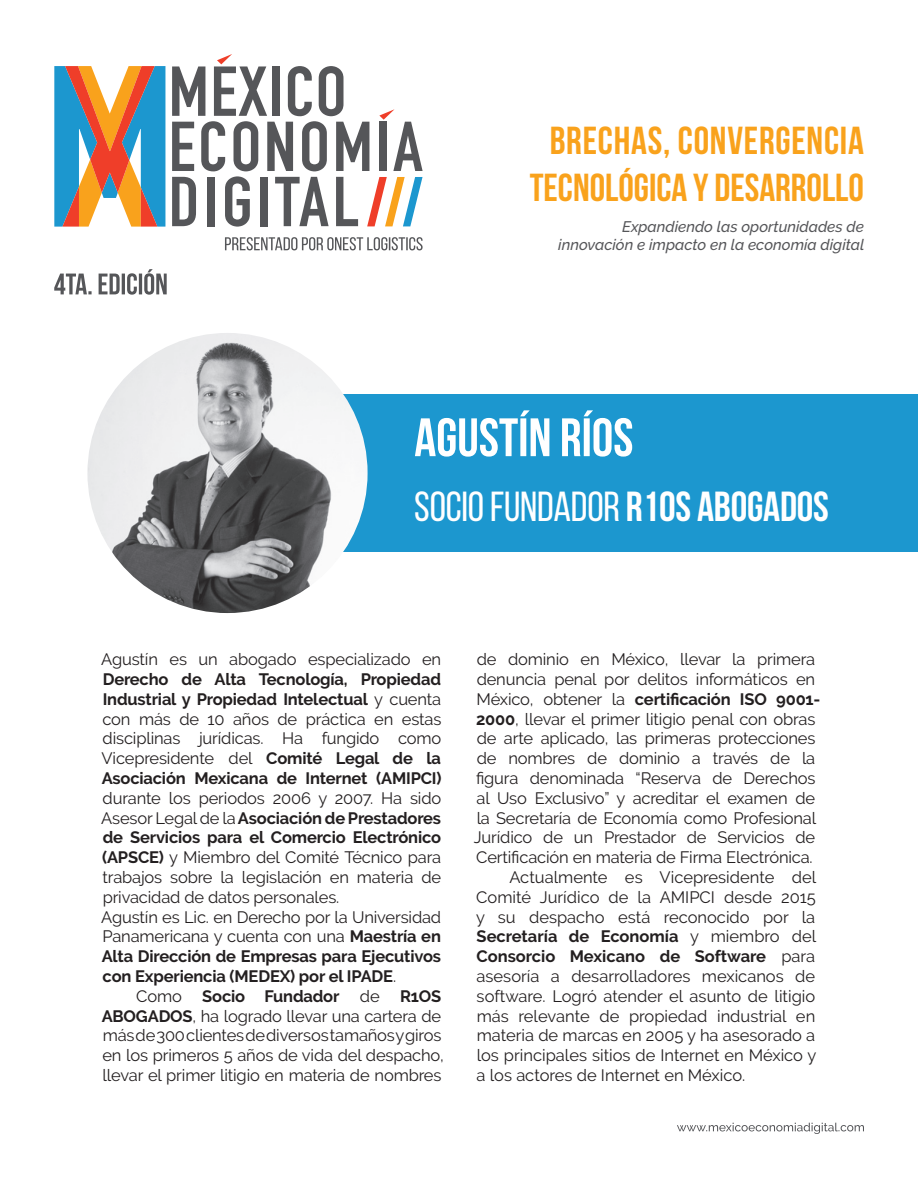
<style>
.page{position:relative;width:918px;height:1188px;background:#fff}
.page>*{position:absolute;margin:0;border:0;box-sizing:border-box;transform-origin:0 0}
.t1{font:700 54px "Bebas Neue";color:#fff}
.t2{font:42px "Bebas Neue";letter-spacing:-.005em;color:#fff}
.t3{font:700 39px "Bebas Neue";color:#f9a21c}
.t4{font:700 39px "Bebas Neue";letter-spacing:.02em;color:#f9a21c}
.t5{font:16.5px/19.8px "Raleway";letter-spacing:-.01em;color:#231f20;text-align:justify}
.t6{font:700 16.5px/19.8px "Raleway";letter-spacing:-.01em;color:#231f20;text-align:justify}
.t7{font:italic 500 15.3px "Raleway";color:#555659}
.s1{font-weight:700}
.s2{font-weight:400}
</style>
<div class="page">
<svg style="left:54px;top:66px;width:111px;height:161px;background:#96968f"></svg>
<svg style="left:172px;top:54px;width:251px;height:173px"></svg>
<svg style="left:225px;top:237px;width:198px;height:13px"></svg>
<svg style="left:54px;top:269px;width:113px;height:26px"></svg>
<div style="left:312px;top:394px;width:606px;height:157px;background:#1c97cf"></div>
<img style="left:87px;top:333px;width:281px;height:280px;border-radius:140px">
<svg style="left:677px;top:1123px;width:187px;height:11px"></svg>
<p class="t4" style="left:550px;top:119px;width:316px">BRECHAS, CONVERGENCIA</p>
<p class="t3" style="left:530px;top:166px;width:336px">TECNOLÓGICA Y DESARROLLO</p>
<p class="t7" style="left:622px;top:218px;width:243px">Expandiendo las oportunidades de</p>
<p class="t7" style="left:558px;top:236px;width:308px">innovación e impacto en la economía digital</p>
<p class="t1" style="left:414px;top:408px;width:221px">AGUSTÍN RÍOS</p>
<p class="t2" style="left:414px;top:484px;width:416px">SOCIO FUNDADOR <span class="s1">R1OS ABOGADOS</span></p>
<p class="t5" style="left:101px;top:649px;width:342px">Agustín es un abogado especializado en <span class="s1">Derecho de Alta Tecnología, Propiedad Industrial y Propiedad Intelectual</span> y cuenta con más de 10 años de práctica en estas disciplinas jurídicas. Ha fungido como Vicepresidente del <span class="s1">Comité Legal de la Asociación Mexicana de Internet (AMIPCI) </span>durante los periodos 2006 y 2007. Ha sido Asesor Legal de la <span class="s1">Asociación de Prestadores de Servicios para el Comercio Electrónico (APSCE)</span> y Miembro del Comité Técnico para trabajos sobre la legislación en materia de privacidad de datos personales.</p>
<p class="t6" style="left:101px;top:907px;width:341px"><span class="s2">Agustín es Lic. en Derecho por la Universidad Panamericana y cuenta con una</span> Maestría en Alta Dirección de Empresas para Ejecutivos con Experiencia (MEDEX) por el IPADE<span class="s2">.</span></p>
<p class="t5" style="left:102px;top:986px;width:344px;text-align:left;text-indent:35px">Como <span class="s1">Socio Fundador</span> de <span class="s1">R1OS ABOGADOS</span>, ha logrado llevar una cartera de más de 300 clientes de diversos tamaños y giros en los primeros 5 años de vida del despacho, llevar el primer litigio en materia de nombres</p>
<p class="t5" style="left:474px;top:649px;width:348px;text-align:left">de dominio en México, llevar la primera denuncia penal por delitos informáticos en México, obtener la <span class="s1">certificación ISO 9001- 2000</span>, llevar el primer litigio penal con obras de arte aplicado, las primeras protecciones de nombres de dominio a través de la figura denominada “Reserva de Derechos al Uso Exclusivo” y acreditar el examen de la Secretaría de Economía como Profesional Jurídico de un Prestador de Servicios de Certificación en materia de Firma Electrónica.</p>
<p class="t5" style="left:476px;top:867px;width:342px;text-indent:33px">Actualmente es Vicepresidente del Comité Jurídico de la AMIPCI desde 2015 y su despacho está reconocido por la <span class="s1">Secretaría de Economía</span> y miembro del <span class="s1">Consorcio Mexicano de Software</span> para asesoría a desarrolladores mexicanos de software. Logró atender el asunto de litigio más relevante de propiedad industrial en materia de marcas en 2005 y ha asesorado a los principales sitios de Internet en México y a los actores de Internet en México.</p>
</div>
